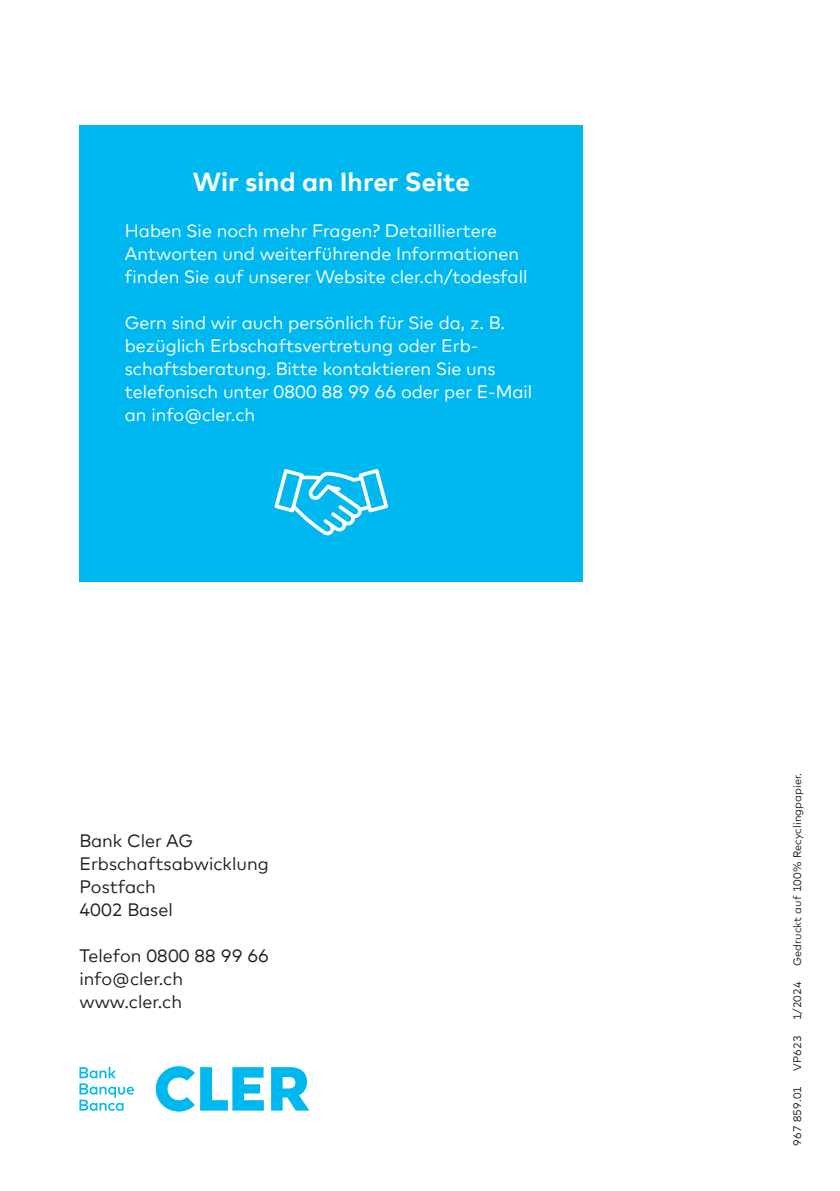
<style>
.page{position:relative;width:840px;height:1191px;background:#fff}
.page>*{position:absolute;margin:0;border:0;box-sizing:border-box;transform-origin:0 0}
.Unica_Light_9_5_12_5pt___Fliesstext_Stan{font:700 26px "Cler Mark Text";color:#fff}
.Unica_Light_9_5_12_5pt___Fliesstext_Stan-2{font:18px/23px "Cler Mark Text";color:#fff}
.Cler_Mark_Text_Regular_9_11_5pt___Text__{font:18px "Cler Mark Text";color:#231f20}
.Cler_Mark_Text_Regular_5_5pt___Credits__{font:11px "Cler Mark Text";letter-spacing:.01em;color:#231f20}
</style>
<div class="page">
<svg style="left:79px;top:1066px;width:55px;height:44px"></svg>
<svg style="left:156px;top:1066px;width:153px;height:45px"></svg>
<div style="left:79px;top:125px;width:504px;height:456px;background:#00b8f0"></div>
<svg style="left:274px;top:469px;width:114px;height:66px"></svg>
<p class="Unica_Light_9_5_12_5pt___Fliesstext_Stan" style="left:193px;top:162px;width:278px">Wir sind an Ihrer Seite</p>
<p class="Unica_Light_9_5_12_5pt___Fliesstext_Stan-2" style="left:125px;top:217px;width:404px">Haben Sie noch mehr Fragen? Detailliertere<br>Antworten und weiterführende Informationen finden Sie auf unserer Website cler.ch/todesfall</p>
<p class="Unica_Light_9_5_12_5pt___Fliesstext_Stan-2" style="left:125px;top:309px;width:409px">Gern sind wir auch persönlich für Sie da, z. B. bezüglich Erbschaftsvertretung oder Erb&shy;schaftsberatung. Bitte kontaktieren Sie uns telefonisch unter 0800 88 99 66 oder per E-Mail an info@cler.ch</p>
<p class="Cler_Mark_Text_Regular_9_11_5pt___Text__" style="left:79px;top:827px;width:115px">Bank Cler AG</p>
<p class="Cler_Mark_Text_Regular_9_11_5pt___Text__" style="left:79px;top:850px;width:191px">Erbschaftsabwicklung</p>
<p class="Cler_Mark_Text_Regular_9_11_5pt___Text__" style="left:79px;top:873px;width:78px">Postfach</p>
<p class="Cler_Mark_Text_Regular_9_11_5pt___Text__" style="left:79px;top:896px;width:95px">4002 Basel</p>
<p class="Cler_Mark_Text_Regular_9_11_5pt___Text__" style="left:79px;top:942px;width:191px">Telefon 0800 88 99 66</p>
<p class="Cler_Mark_Text_Regular_9_11_5pt___Text__" style="left:79px;top:965px;width:105px">info@cler.ch</p>
<p class="Cler_Mark_Text_Regular_9_11_5pt___Text__" style="left:79px;top:988px;width:104px">www.cler.ch</p>
<p class="Cler_Mark_Text_Regular_5_5pt___Credits__" style="left:788px;top:966px;width:195px;rotate:-90deg">Gedruckt auf 100% Recyclingpapier.</p>
<p class="Cler_Mark_Text_Regular_5_5pt___Credits__" style="left:788px;top:1020px;width:40px;rotate:-90deg">1/2024</p>
<p class="Cler_Mark_Text_Regular_5_5pt___Credits__" style="left:788px;top:1070px;width:37px;rotate:-90deg">VP623</p>
<p class="Cler_Mark_Text_Regular_5_5pt___Credits__" style="left:788px;top:1145px;width:61px;rotate:-90deg">967 859.01</p>
</div>
